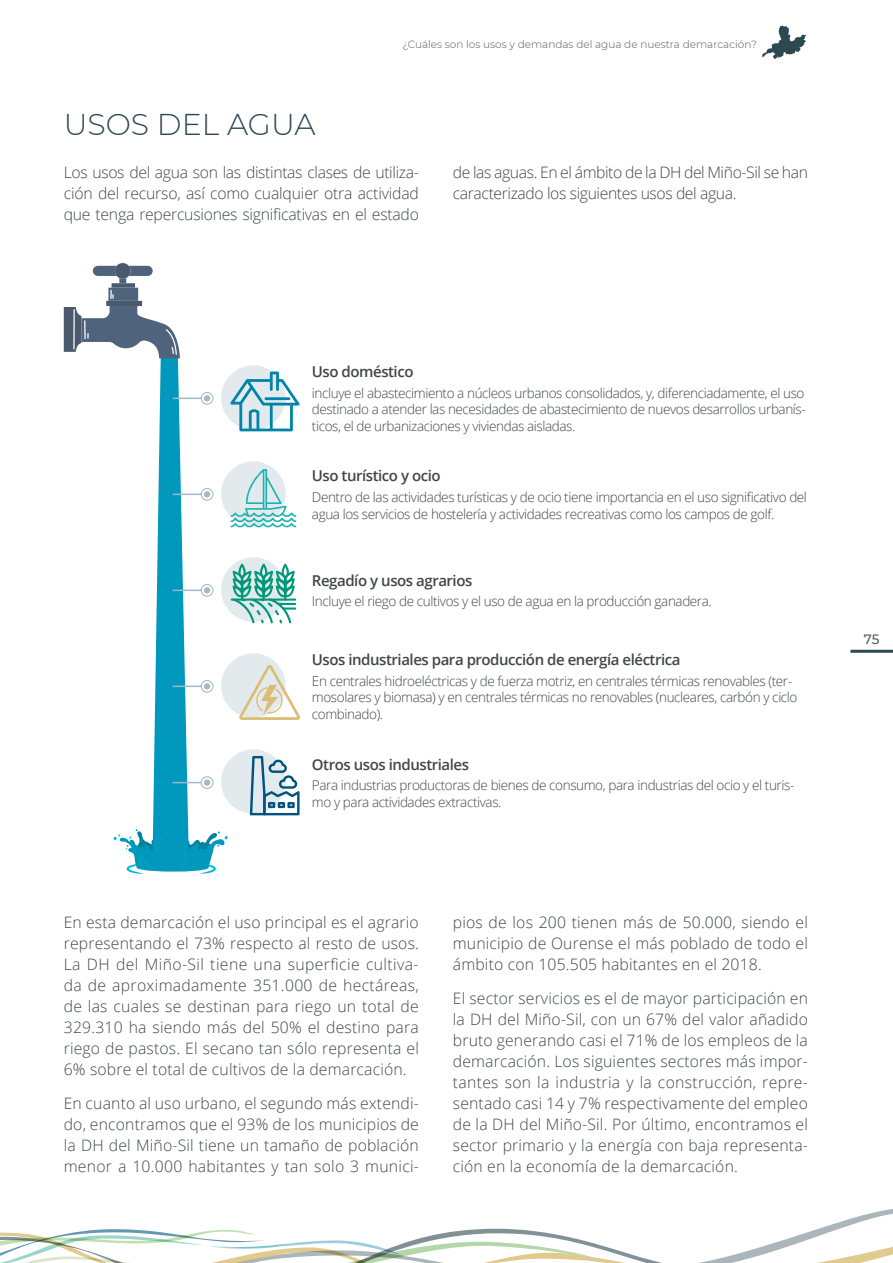
<style>
.page{position:relative;width:893px;height:1263px;background:#fff}
.page>*{position:absolute;margin:0;border:0;box-sizing:border-box;transform-origin:0 0}
.t1{font:300 30px "Montserrat";color:#2e4851}
.t2{font:300 15.75px/21px "Open Sans";letter-spacing:.01em;color:#404649;text-align:justify}
.t3{font:300 15.75px/21px "Open Sans";letter-spacing:-.025em;color:#404649}
.t4{font:600 15px "Open Sans";letter-spacing:-.03em;color:#404649}
.t5{font:300 13.5px/16.5px "Open Sans";letter-spacing:-.03em;color:#404649}
.t6{font:500 13.5px "Montserrat";color:#555c5e}
.t7{font:300 10.5px "Montserrat";color:#555c5e}
</style>
<div class="page">
<hr style="left:850px;top:650px;width:43px;height:3px;background:#2e4851">
<svg style="left:0;top:1209px;width:893px;height:54px"></svg>
<svg style="left:762px;top:25px;width:44px;height:34px"></svg>
<svg style="left:64px;top:263px;width:236px;height:611px"></svg>
<hr style="left:173px;top:782px;width:34px;height:1px;background:#a5b9c4">
<svg style="left:201px;top:777px;width:12px;height:11px"></svg>
<div style="left:201px;top:776px;width:12px;height:13px;border:1px solid #a5b9c4;border-radius:50%"></div>
<div style="left:203px;top:779px;width:8px;height:7px;background:#a5b9c4;border-radius:50%"></div>
<div style="left:203px;top:778px;width:8px;height:9px;border:1px solid #fff;border-radius:50%"></div>
<h1 class="t1" style="left:64px;top:104px;width:253px">USOS DEL AGUA</h1>
<p class="t7" style="left:402px;top:37px;width:356px">¿Cuáles son los usos y demandas del agua de nuestra demarcación?</p>
<p class="t2" style="left:64px;top:161px;width:357px">Los usos del agua son las distintas clases de utiliza&shy;ción del recurso, así como cualquier otra actividad que tenga repercusiones significativas en el estado</p>
<p class="t3" style="left:453px;top:161px;width:357px">de las aguas. En el ámbito de la DH del Miño-Sil se han caracterizado los siguientes usos del agua.</p>
<p class="t4" style="left:312px;top:361px;width:103px">Uso doméstico</p>
<p class="t5" style="left:312px;top:384px;width:495px;text-align:justify">incluye el abastecimiento a núcleos urbanos consolidados, y, diferenciadamente, el uso destinado a atender las necesidades de abastecimiento de nuevos desarrollos urbanís&shy;ticos, el de urbanizaciones y viviendas aisladas.</p>
<p class="t4" style="left:312px;top:466px;width:130px">Uso turístico y ocio</p>
<p class="t5" style="left:312px;top:489px;width:497px">Dentro de las actividades turísticas y de ocio tiene importancia en el uso significativo del agua los servicios de hostelería y actividades recreativas como los campos de golf.</p>
<p class="t4" style="left:312px;top:570px;width:162px">Regadío y usos agrarios</p>
<p class="t5" style="left:312px;top:593px;width:401px">Incluye el riego de cultivos y el uso de agua en la producción ganadera.</p>
<p class="t4" style="left:312px;top:649px;width:370px">Usos industriales para producción de energía eléctrica</p>
<p class="t5" style="left:312px;top:672px;width:487px">En centrales hidroeléctricas y de fuerza motriz, en centrales térmicas renovables (ter&shy;mosolares y biomasa) y en centrales térmicas no renovables (nucleares, carbón y ciclo combinado).</p>
<p class="t4" style="left:312px;top:754px;width:159px">Otros usos industriales</p>
<p class="t5" style="left:312px;top:777px;width:484px">Para industrias productoras de bienes de consumo, para industrias del ocio y el turis&shy;mo y para actividades extractivas.</p>
<p class="t2" style="left:64px;top:912px;width:357px">En esta demarcación el uso principal es el agrario representando el 73% respecto al resto de usos.<br>La DH del Miño-Sil tiene una superficie cultiva&shy;da de aproximadamente 351.000 de hectáreas, de las cuales se destinan para riego un total de 329.310 ha siendo más del 50% el destino para riego de pastos. El secano tan sólo representa el 6% sobre el total de cultivos de la demarcación.</p>
<p class="t2" style="left:64px;top:1092px;width:357px">En cuanto al uso urbano, el segundo más extendi&shy;do, encontramos que el 93% de los municipios de la DH del Miño-Sil tiene un tamaño de población menor a 10.000 habitantes y tan solo 3 munici-</p>
<p class="t2" style="left:453px;top:912px;width:357px">pios de los 200 tienen más de 50.000, siendo el municipio de Ourense el más poblado de todo el ámbito con 105.505 habitantes en el 2018.</p>
<p class="t2" style="left:453px;top:987px;width:357px">El sector servicios es el de mayor participación en la DH del Miño-Sil, con un 67% del valor añadido bruto generando casi el 71% de los empleos de la demarcación. Los siguientes sectores más impor&shy;tantes son la industria y la construcción, repre&shy;sentado casi 14 y 7% respectivamente del empleo de la DH del Miño-Sil. Por último, encontramos el sector primario y la energía con baja representa&shy;ción en la economía de la demarcación.</p>
<p class="t6" style="left:864px;top:630px;width:17px">75</p>
</div>
